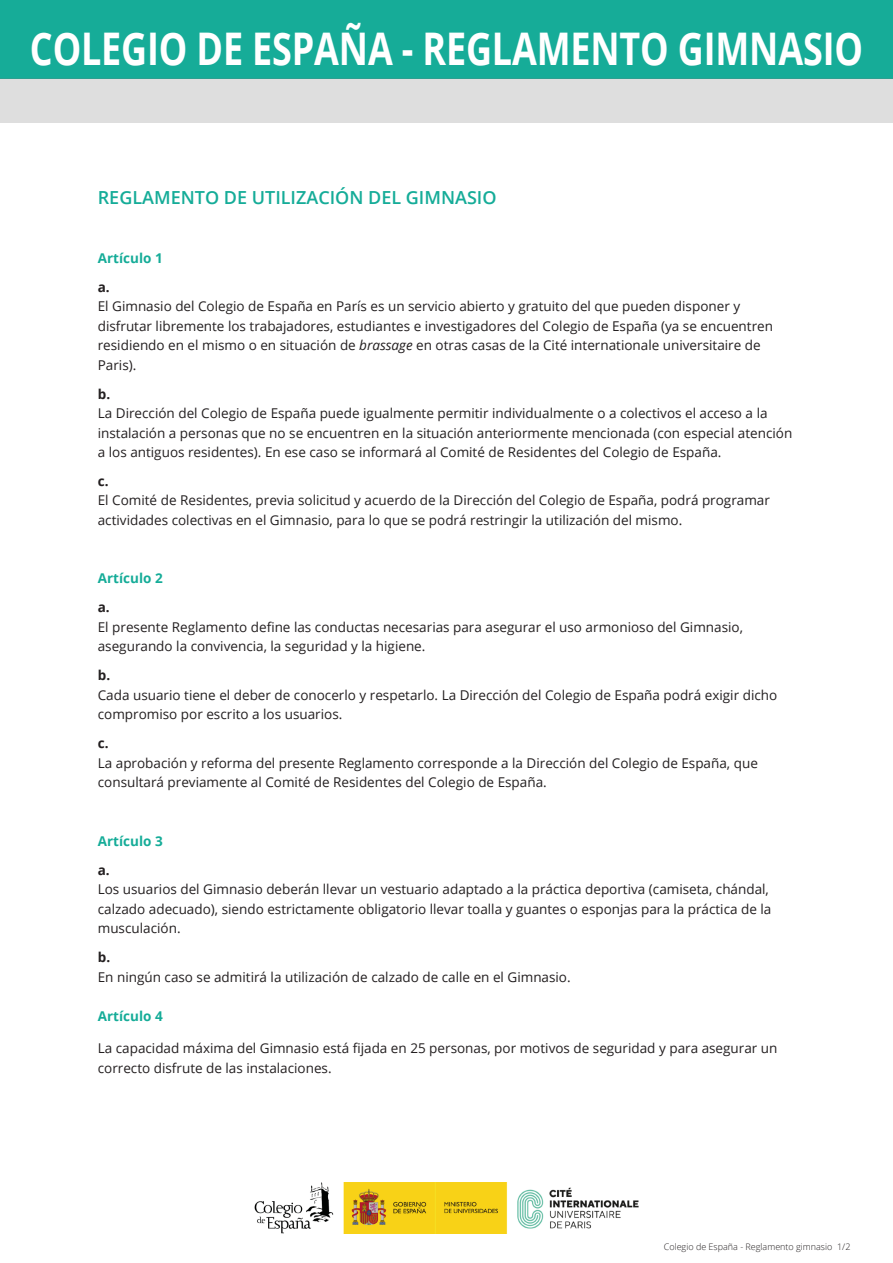
<style>
.page{position:relative;width:893px;height:1263px;background:#fff}
.page>*{position:absolute;margin:0;border:0;box-sizing:border-box;transform-origin:0 0}
.t1{font:700 45px "Open Sans";letter-spacing:-.005em;color:#fff;scale:.8 1}
.titre4{font:600 18px "Open Sans";color:#15ac98}
.contenu_1{font:13.5px/19.5px "Open Sans";color:#231f20}
.contenu_1-2{font:700 13.5px "Open Sans";color:#15ac98}
.titre_2{font:700 13.5px "Open Sans";color:#231f20}
.t2{font:300 9px "Open Sans";color:#231f20}
.s1{font-style:italic}
</style>
<div class="page">
<div style="left:0;top:0;width:893px;height:79px;background:#16ac98"></div>
<img style="left:254px;top:1182px;width:385px;height:51px">
<div style="left:0;top:79px;width:893px;height:44px;background:#dedede"></div>
<p class="t1" style="left:30px;top:17px;width:1043px">COLEGIO DE ESPAÑA - REGLAMENTO GIMNASIO</p>
<p class="titre4" style="left:98px;top:185px;width:400px">REGLAMENTO DE UTILIZACIÓN DEL GIMNASIO</p>
<p class="contenu_1-2" style="left:98px;top:248px;width:66px">Artículo 1</p>
<p class="titre_2" style="left:98px;top:277px;width:14px">a.</p>
<p class="contenu_1" style="left:98px;top:296px;width:677px">El Gimnasio del Colegio de España en París es un servicio abierto y gratuito del que pueden disponer y disfrutar libremente los trabajadores, estudiantes e investigadores del Colegio de España (ya se encuentren residiendo en el mismo o en situación de <span class="s1">brassage</span> en otras casas de la Cité internationale universitaire de Paris).</p>
<p class="titre_2" style="left:98px;top:384px;width:14px">b.</p>
<p class="contenu_1" style="left:98px;top:403px;width:696px">La Dirección del Colegio de España puede igualmente permitir individualmente o a colectivos el acceso a la instalación a personas que no se encuentren en la situación anteriormente mencionada (con especial atención a los antiguos residentes). En ese caso se informará al Comité de Residentes del Colegio de España.</p>
<p class="titre_2" style="left:98px;top:471px;width:12px">c.</p>
<p class="contenu_1" style="left:98px;top:490px;width:674px">El Comité de Residentes, previa solicitud y acuerdo de la Dirección del Colegio de España, podrá programar actividades colectivas en el Gimnasio, para lo que se podrá restringir la utilización del mismo.</p>
<p class="contenu_1-2" style="left:98px;top:569px;width:66px">Artículo 2</p>
<p class="titre_2" style="left:98px;top:598px;width:14px">a.</p>
<p class="contenu_1" style="left:98px;top:617px;width:647px">El presente Reglamento define las conductas necesarias para asegurar el uso armonioso del Gimnasio, asegurando la convivencia, la seguridad y la higiene.</p>
<p class="titre_2" style="left:98px;top:666px;width:14px">b.</p>
<p class="contenu_1" style="left:98px;top:685px;width:681px">Cada usuario tiene el deber de conocerlo y respetarlo. La Dirección del Colegio de España podrá exigir dicho compromiso por escrito a los usuarios.</p>
<p class="titre_2" style="left:98px;top:734px;width:12px">c.</p>
<p class="contenu_1" style="left:98px;top:753px;width:662px">La aprobación y reforma del presente Reglamento corresponde a la Dirección del Colegio de España, que consultará previamente al Comité de Residentes del Colegio de España.</p>
<p class="contenu_1-2" style="left:98px;top:831px;width:66px">Artículo 3</p>
<p class="titre_2" style="left:98px;top:860px;width:14px">a.</p>
<p class="contenu_1" style="left:98px;top:879px;width:675px">Los usuarios del Gimnasio deberán llevar un vestuario adaptado a la práctica deportiva (camiseta, chándal, calzado adecuado), siendo estrictamente obligatorio llevar toalla y guantes o esponjas para la práctica de la musculación.</p>
<p class="titre_2" style="left:98px;top:948px;width:14px">b.</p>
<p class="contenu_1" style="left:98px;top:967px;width:474px">En ningún caso se admitirá la utilización de calzado de calle en el Gimnasio.</p>
<p class="contenu_1-2" style="left:98px;top:1006px;width:66px">Artículo 4</p>
<p class="contenu_1" style="left:98px;top:1038px;width:681px">La capacidad máxima del Gimnasio está fijada en 25 personas, por motivos de seguridad y para asegurar un correcto disfrute de las instalaciones.</p>
<p class="t2" style="left:664px;top:1240px;width:188px">Colegio de España - Reglamento gimnasio 1/2</p>
</div>
